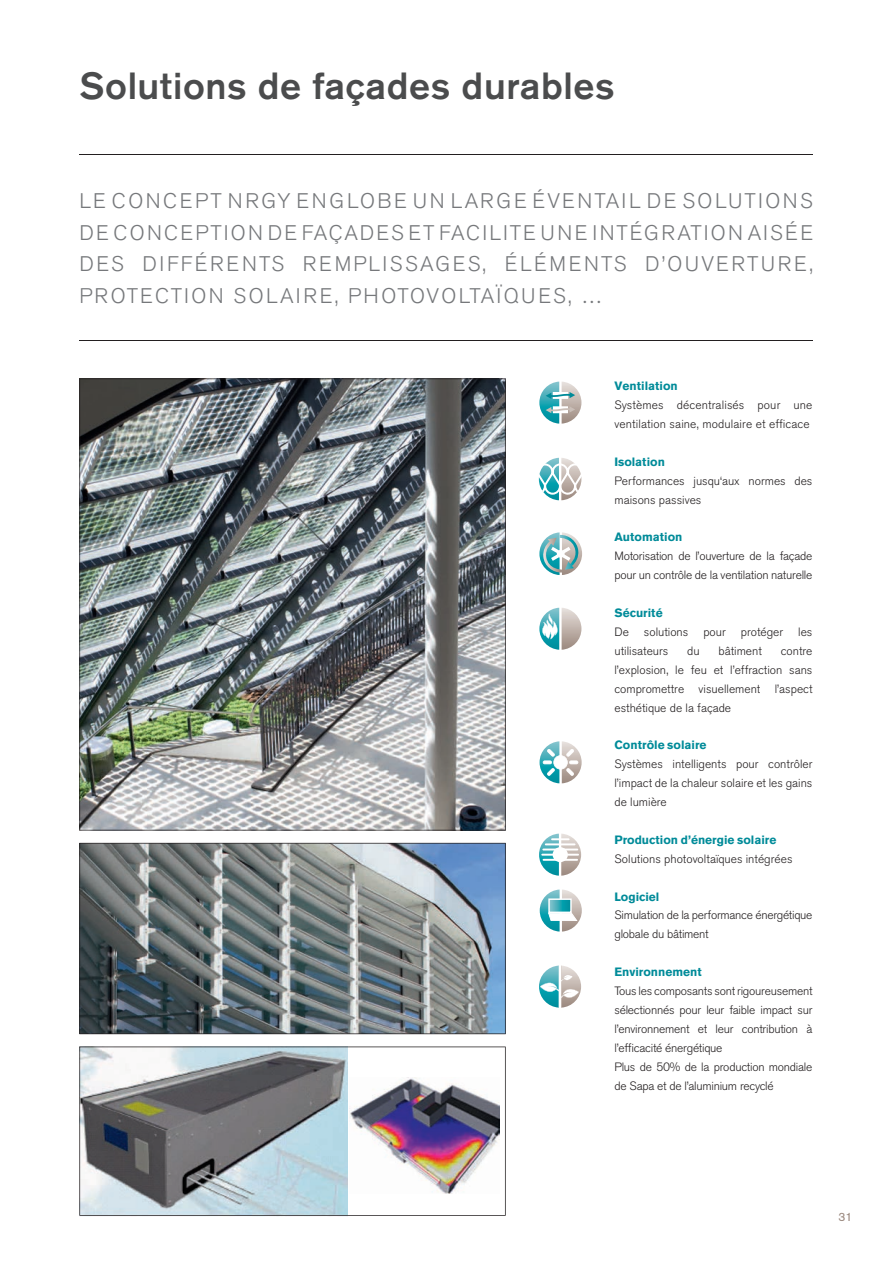
<style>
.page{position:relative;width:893px;height:1263px;background:#fff}
.page>*{position:absolute;margin:0;border:0;box-sizing:border-box;transform-origin:0 0}
.t1{font:500 37.5px "Standard Grot SL";letter-spacing:.015em;color:#4b4c4d}
.t2{font:300 21px/31.5px "Standard Grot SL";letter-spacing:.1em;color:#76787b;text-align:justify}
.t3{font:300 12px/18.9px "Standard Grot SL";letter-spacing:-.01em;color:#231f20}
.t4{font:700 12px "Standard Grot SL";color:#008b99}
.t5{font:300 12px/18.9px "Standard Grot SL";letter-spacing:.01em;color:#231f20}
.t6{font:12px "Standard Grot SL";color:#99877d}
</style>
<div class="page">
<img style="left:79px;top:378px;width:427px;height:452px">
<svg style="left:540px;top:741px;width:42px;height:42px"></svg>
<svg style="left:540px;top:889px;width:42px;height:42px"></svg>
<svg style="left:539px;top:834px;width:42px;height:42px"></svg>
<hr style="left:543px;top:859px;width:34px;height:2px;background:#fff">
<svg style="left:539px;top:382px;width:42px;height:42px"></svg>
<svg style="left:539px;top:608px;width:42px;height:42px"></svg>
<svg style="left:539px;top:965px;width:42px;height:42px"></svg>
<svg style="left:539px;top:532px;width:43px;height:43px"></svg>
<div style="left:557px;top:550px;width:8px;height:8px;background:#fff;border-radius:50%"></div>
<svg style="left:538px;top:458px;width:44px;height:42px"></svg>
<svg style="left:79px;top:843px;width:427px;height:191px;background:#747f85"></svg>
<svg style="left:79px;top:1046px;width:427px;height:170px"></svg>
<hr style="left:79px;top:154px;width:734px;height:1px;background:#231f20">
<hr style="left:79px;top:340px;width:734px;height:1px;background:#231f20">
<h1 class="t1" style="left:79px;top:62px;width:537px">Solutions de façades durables</h1>
<h2 class="t2" style="left:79px;top:186px;width:735px">LE CONCEPT NRGY ENGLOBE UN LARGE ÉVENTAIL DE SOLUTIONS DE CONCEPTION DE FAÇADES ET FACILITE UNE INTÉGRATION AISÉE DES DIFFÉRENTS REMPLISSAGES, ÉLÉMENTS D’OUVERTURE, PROTECTION SOLAIRE, PHOTOVOLTAÏQUES, …</h2>
<p class="t4" style="left:614px;top:379px;width:65px">Ventilation</p>
<p class="t5" style="left:614px;top:396px;width:200px">Systèmes décentralisés pour une ventilation saine, modulaire et efficace</p>
<p class="t4" style="left:614px;top:455px;width:52px">Isolation</p>
<p class="t3" style="left:614px;top:471px;width:199px">Performances jusqu‘aux normes des maisons passives</p>
<p class="t4" style="left:614px;top:530px;width:70px">Automation</p>
<p class="t3" style="left:614px;top:547px;width:199px">Motorisation de l’ouverture de la façade pour un contrôle de la ventilation naturelle</p>
<p class="t4" style="left:614px;top:606px;width:50px">Sécurité</p>
<p class="t3" style="left:614px;top:622px;width:200px">De solutions pour protéger les utilisateurs</p>
<p class="t3" style="left:687px;top:641px;width:14px">du</p>
<p class="t3" style="left:718px;top:641px;width:45px">bâtiment</p>
<p class="t3" style="left:614px;top:641px;width:200px;text-align:justify;text-indent:166px">contre l’explosion, le feu et l’effraction sans compromettre visuellement l’aspect esthétique de la façade</p>
<p class="t4" style="left:614px;top:738px;width:94px">Contrôle solaire</p>
<p class="t3" style="left:614px;top:755px;width:199px;text-align:justify">Systèmes intelligents pour contrôler l’impact de la chaleur solaire et les gains de lumière</p>
<p class="t4" style="left:614px;top:833px;width:163px">Production d’énergie solaire</p>
<p class="t3" style="left:614px;top:849px;width:180px">Solutions photovoltaïques intégrées</p>
<p class="t4" style="left:614px;top:889px;width:46px">Logiciel</p>
<p class="t3" style="left:614px;top:906px;width:200px">Simulation de la performance énergétique globale du bâtiment</p>
<p class="t4" style="left:614px;top:965px;width:89px">Environnement</p>
<p class="t3" style="left:614px;top:982px;width:200px">Tous les composants sont rigoureusement sélectionnés pour leur faible impact sur l’environnement et leur contribution à l’efficacité énergétique<br>Plus de 50% de la production mondiale de Sapa et de l’aluminium recyclé</p>
<p class="t6" style="left:839px;top:1210px;width:15px">31</p>
</div>
